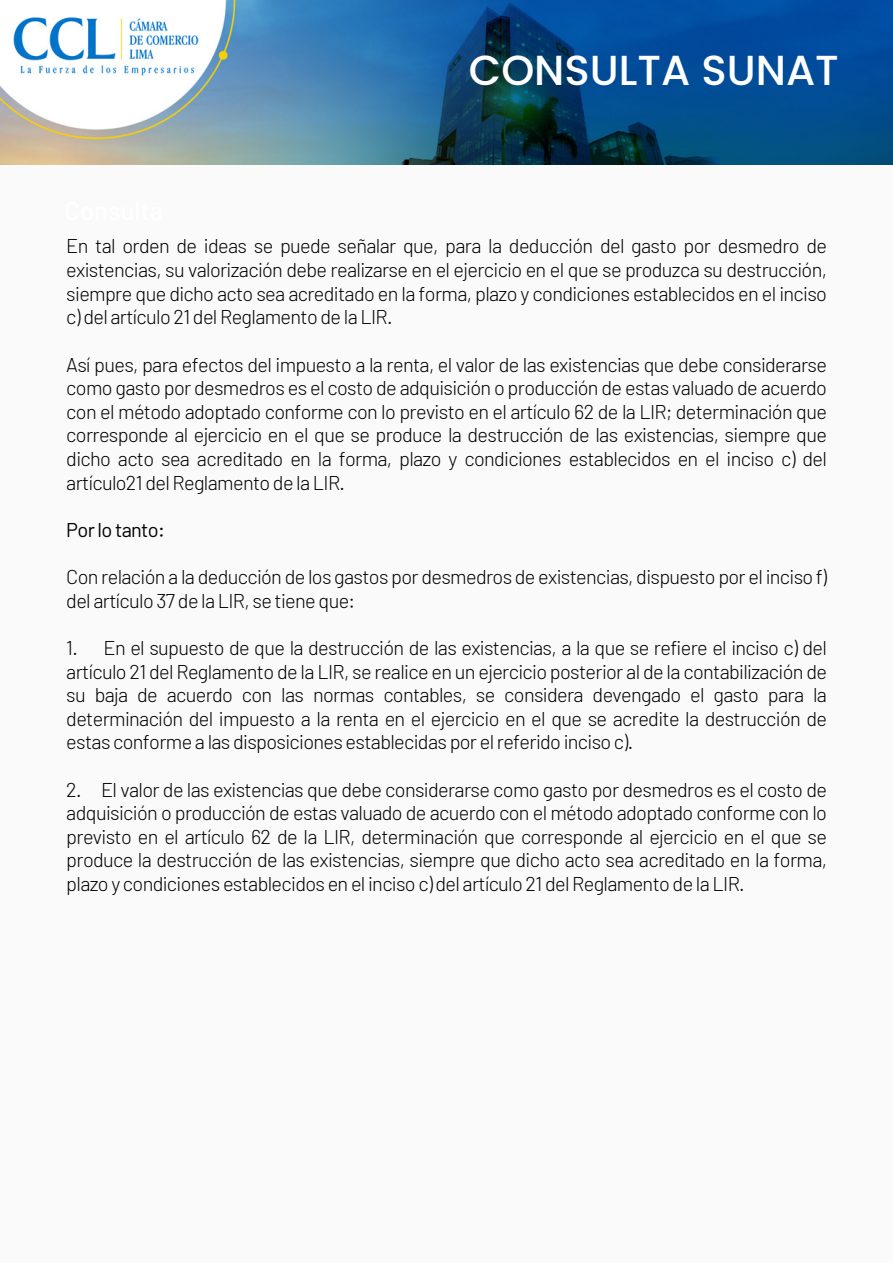
<style>
.page{position:relative;width:893px;height:1264px;background:#fff}
.page>*{position:absolute;margin:0;border:0;box-sizing:border-box;transform-origin:0 0}
.t1{font:500 42px "Poppins";color:#fff}
.t2{font:300 19.95px/23.5px "Barlow";letter-spacing:-.035em;color:#000;text-align:justify}
.t3{font:19.95px "Barlow";letter-spacing:-.035em;color:#000}
</style>
<div class="page">
<div style="left:0;top:0;width:892px;height:1262px;background:#fafafa"></div>
<img style="left:0;top:0;width:892px;height:164px">
<p class="t1" style="left:469px;top:41px;width:371px">CONSULTA SUNAT</p>
<p class="t2" style="left:66px;top:234px;width:762px">En tal orden de ideas se puede señalar que, para la deducción del gasto por desmedro de existencias, su valorización debe realizarse en el ejercicio en el que se produzca su destrucción, siempre que dicho acto sea acreditado en la forma, plazo y condiciones establecidos en el inciso c) del artículo 21 del Reglamento de la LIR.</p>
<p class="t2" style="left:66px;top:352px;width:762px">Así pues, para efectos del impuesto a la renta, el valor de las existencias que debe considerarse como gasto por desmedros es el costo de adquisición o producción de estas valuado de acuerdo con el método adoptado conforme con lo previsto en el artículo 62 de la LIR; determinación que corresponde al ejercicio en el que se produce la destrucción de las existencias, siempre que dicho acto sea acreditado en la forma, plazo y condiciones establecidos en el inciso c) del artículo21 del Reglamento de la LIR.</p>
<p class="t3" style="left:66px;top:517px;width:100px">Por lo tanto:</p>
<p class="t2" style="left:66px;top:564px;width:762px">Con relación a la deducción de los gastos por desmedros de existencias, dispuesto por el inciso f) del artículo 37 de la LIR, se tiene que:</p>
<p class="t2" style="left:66px;top:635px;width:762px">1. En el supuesto de que la destrucción de las existencias, a la que se refiere el inciso c) del artículo 21 del Reglamento de la LIR, se realice en un ejercicio posterior al de la contabilización de su baja de acuerdo con las normas contables, se considera devengado el gasto para la determinación del impuesto a la renta en el ejercicio en el que se acredite la destrucción de estas conforme a las disposiciones establecidas por el referido inciso c).</p>
<p class="t2" style="left:66px;top:776px;width:762px">2. El valor de las existencias que debe considerarse como gasto por desmedros es el costo de adquisición o producción de estas valuado de acuerdo con el método adoptado conforme con lo previsto en el artículo 62 de la LIR, determinación que corresponde al ejercicio en el que se produce la destrucción de las existencias, siempre que dicho acto sea acreditado en la forma, plazo y condiciones establecidos en el inciso c) del artículo 21 del Reglamento de la LIR.</p>
</div>
